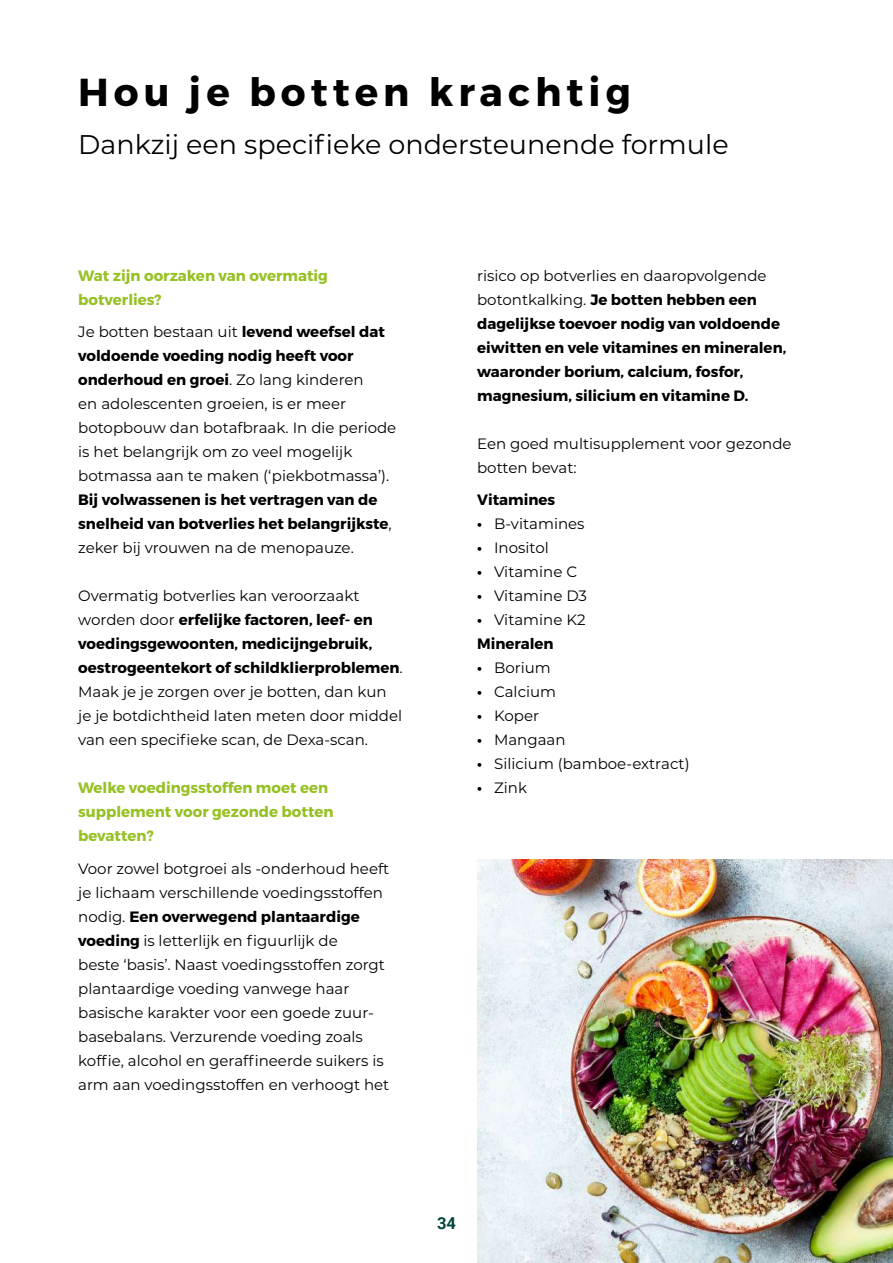
<style>
.page{position:relative;width:893px;height:1263px;background:#fff}
.page>*{position:absolute;margin:0;border:0;box-sizing:border-box;transform-origin:0 0}
.t1{font:700 39px "Montserrat";letter-spacing:.13em;color:#000}
.t2{font:27px "Montserrat";color:#000}
.t3{font:700 16.5px "Roboto";color:#00463d}
.t4{font:15px/24px "Montserrat";color:#000}
.t5{font:700 15px/24px "Montserrat";color:#000}
.t6{font:700 15px/24px "Montserrat";color:#95c123}
.s1{font-weight:700}
.s2{font-weight:400}
</style>
<div class="page">
<img style="left:477px;top:860px;width:416px;height:403px">
<h1 class="t1" style="left:78px;top:68px;width:554px">Hou je botten krachtig</h1>
<h2 class="t2" style="left:78px;top:126px;width:652px">Dankzij een specifieke ondersteunende formule</h2>
<p class="t6" style="left:78px;top:264px;width:251px">Wat zijn oorzaken van overmatig botverlies?</p>
<p class="t4" style="left:78px;top:319px;width:320px">Je botten bestaan uit <span class="s1">levend weefsel dat voldoende voeding nodig heeft voor onderhoud en groei</span>. Zo lang kinderen<br>en adolescenten groeien, is er meer botopbouw dan botafbraak. In die periode is het belangrijk om zo veel mogelijk botmassa aan te maken (‘piekbotmassa’).</p>
<p class="t5" style="left:78px;top:488px;width:315px">Bij volwassenen is het vertragen van de snelheid van botverlies het belangrijkste<span class="s2">, zeker bij vrouwen na de menopauze.</span></p>
<p class="t4" style="left:78px;top:583px;width:326px">Overmatig botverlies kan veroorzaakt worden door <span class="s1">erfelijke factoren, leef- en voedingsgewoonten, medicijngebruik, oestrogeentekort of schildklierproblemen</span>.<br>Maak je je zorgen over je botten, dan kun je je botdichtheid laten meten door middel van een specifieke scan, de Dexa-scan.</p>
<p class="t6" style="left:78px;top:776px;width:257px">Welke voedingsstoffen moet een supplement voor gezonde botten bevatten?</p>
<p class="t4" style="left:78px;top:856px;width:313px">Voor zowel botgroei als -onderhoud heeft je lichaam verschillende voedingsstoffen nodig. <span class="s1">Een overwegend plantaardige voeding</span> is letterlijk en figuurlijk de<br>beste ‘basis’. Naast voedingsstoffen zorgt plantaardige voeding vanwege haar basische karakter voor een goede zuur&shy;basebalans. Verzurende voeding zoals koffie, alcohol en geraffineerde suikers is arm aan voedingsstoffen en verhoogt het</p>
<p class="t5" style="left:477px;top:264px;width:311px"><span class="s2">risico op botverlies en daaropvolgende botontkalking.</span> Je botten hebben een dagelijkse toevoer nodig van voldoende eiwitten en vele vitamines en mineralen, waaronder borium, calcium, fosfor, magnesium, silicium en vitamine D.</p>
<p class="t4" style="left:477px;top:431px;width:316px">Een goed multisupplement voor gezonde botten bevat:</p>
<p class="t5" style="left:477px;top:488px;width:80px">Vitamines</p>
<p class="t4" style="left:477px;top:511px;width:109px"><span class="s1">•</span> B-vitamines</p>
<p class="t4" style="left:477px;top:535px;width:73px"><span class="s1">•</span> Inositol</p>
<p class="t4" style="left:477px;top:559px;width:102px"><span class="s1">•</span> Vitamine C</p>
<p class="t4" style="left:477px;top:583px;width:111px"><span class="s1">•</span> Vitamine D3</p>
<p class="t5" style="left:477px;top:608px;width:110px">• <span class="s2">Vitamine K2<br></span>Mineralen</p>
<p class="t4" style="left:477px;top:655px;width:75px"><span class="s1">•</span> Borium</p>
<p class="t4" style="left:477px;top:679px;width:81px"><span class="s1">•</span> Calcium</p>
<p class="t4" style="left:477px;top:703px;width:63px"><span class="s1">•</span> Koper</p>
<p class="t4" style="left:477px;top:727px;width:90px"><span class="s1">•</span> Mangaan</p>
<p class="t4" style="left:477px;top:751px;width:214px"><span class="s1">•</span> Silicium (bamboe-extract)</p>
<p class="t4" style="left:477px;top:775px;width:51px"><span class="s1">•</span> Zink</p>
<p class="t3" style="left:437px;top:1212px;width:20px">34</p>
</div>
